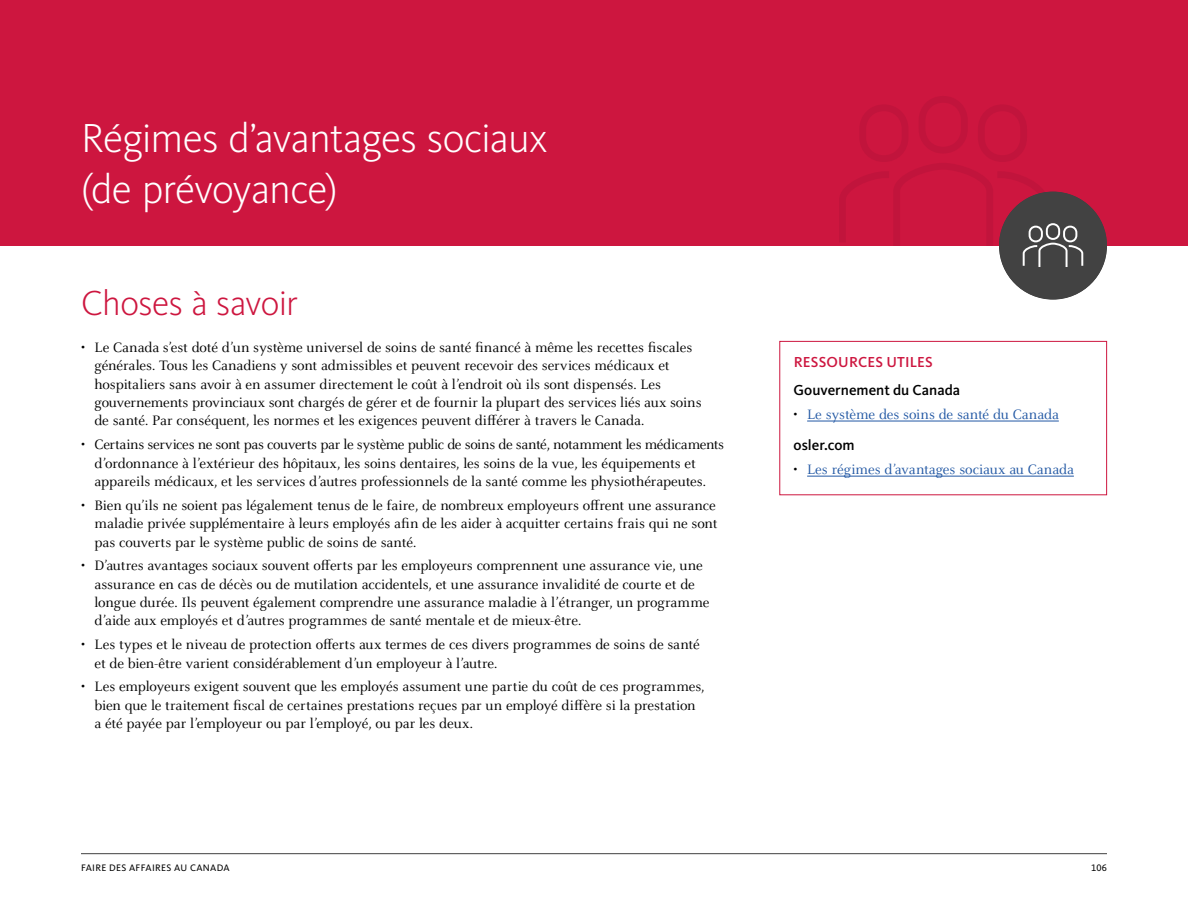
<style>
.page{position:relative;width:1188px;height:918px;background:#fff}
.page>*{position:absolute;margin:0;border:0;box-sizing:border-box;transform-origin:0 0}
.t1{font:300 42px/50.4px "Kievit Pro";letter-spacing:-.02em;color:#fff}
.t2{font:300 36px "Kievit Pro";letter-spacing:-.015em;color:#cd163f}
.t3{font:15px/18.3px "Celeste OT";letter-spacing:-.01em;color:#000}
.t4{font:15px "Celeste OT";color:#2258a4}
.t5{font:500 15px "Kievit Pro";color:#000}
.t6{font:500 15px "Kievit Pro";letter-spacing:.01em;color:#cd163f}
.t7{font:9.75px "Kievit Pro";letter-spacing:.035em;color:#000}
.s1{color:#000}
</style>
<div class="page">
<div style="left:0;top:0;width:1188px;height:246px;background:#cd163f"></div>
<hr style="left:81px;top:853px;width:1026px;height:1px;background:#414141">
<hr style="left:807px;top:421px;width:252px;height:1px;background:#2258a4">
<hr style="left:807px;top:476px;width:267px;height:1px;background:#2258a4">
<div style="left:779px;top:341px;width:328px;height:154px;border:1px solid #cd163f"></div>
<div style="left:999px;top:192px;width:108px;height:108px;background:#424242;border-radius:50%"></div>
<svg style="left:839px;top:96px;width:245px;height:172px"></svg>
<h1 class="t1" style="left:81px;top:112px;width:468px">Régimes d’avantages sociaux (de prévoyance)</h1>
<h2 class="t2" style="left:81px;top:281px;width:218px">Choses à savoir</h2>
<p class="t3" style="left:94px;top:338px;width:609px;text-indent:-14px">• Le Canada s’est doté d’un système universel de soins de santé financé à même les recettes fiscales générales. Tous les Canadiens y sont admissibles et peuvent recevoir des services médicaux et hospitaliers sans avoir à en assumer directement le coût à l’endroit où ils sont dispensés. Les gouvernements provinciaux sont chargés de gérer et de fournir la plupart des services liés aux soins de santé. Par conséquent, les normes et les exigences peuvent différer à travers le Canada.</p>
<p class="t3" style="left:95px;top:435px;width:631px;text-indent:-14px">• Certains services ne sont pas couverts par le système public de soins de santé, notamment les médicaments d’ordonnance à l’extérieur des hôpitaux, les soins dentaires, les soins de la vue, les équipements et appareils médicaux, et les services d’autres professionnels de la santé comme les physiothérapeutes.</p>
<p class="t3" style="left:95px;top:496px;width:624px;text-align:justify;text-indent:-14px">• Bien qu’ils ne soient pas légalement tenus de le faire, de nombreux employeurs offrent une assurance maladie privée supplémentaire à leurs employés afin de les aider à acquitter certains frais qui ne sont pas couverts par le système public de soins de santé.</p>
<p class="t3" style="left:95px;top:556px;width:616px;text-indent:-14px">• D’autres avantages sociaux souvent offerts par les employeurs comprennent une assurance vie, une assurance en cas de décès ou de mutilation accidentels, et une assurance invalidité de courte et de longue durée. Ils peuvent également comprendre une assurance maladie à l’étranger, un programme d’aide aux employés et d’autres programmes de santé mentale et de mieux-être.</p>
<p class="t3" style="left:95px;top:635px;width:607px;text-indent:-14px">• Les types et le niveau de protection offerts aux termes de ces divers programmes de soins de santé et de bien-être varient considérablement d’un employeur à l’autre.</p>
<p class="t3" style="left:95px;top:677px;width:612px;text-indent:-14px">• Les employeurs exigent souvent que les employés assument une partie du coût de ces programmes, bien que le traitement fiscal de certaines prestations reçues par un employé diffère si la prestation a été payée par l’employeur ou par l’employé, ou par les deux.</p>
<p class="t7" style="left:81px;top:862px;width:150px">FAIRE DES AFFAIRES AU CANADA</p>
<p class="t6" style="left:794px;top:353px;width:141px">RESSOURCES UTILES</p>
<p class="t5" style="left:794px;top:381px;width:168px">Gouvernement du Canada</p>
<p class="t4" style="left:794px;top:406px;width:267px"><span class="s1">•</span> Le système des soins de santé du Canada</p>
<p class="t5" style="left:794px;top:436px;width:63px">osler.com</p>
<p class="t4" style="left:794px;top:461px;width:282px"><span class="s1">•</span> Les régimes d’avantages sociaux au Canada</p>
<p class="t7" style="left:1091px;top:862px;width:17px">106</p>
</div>
